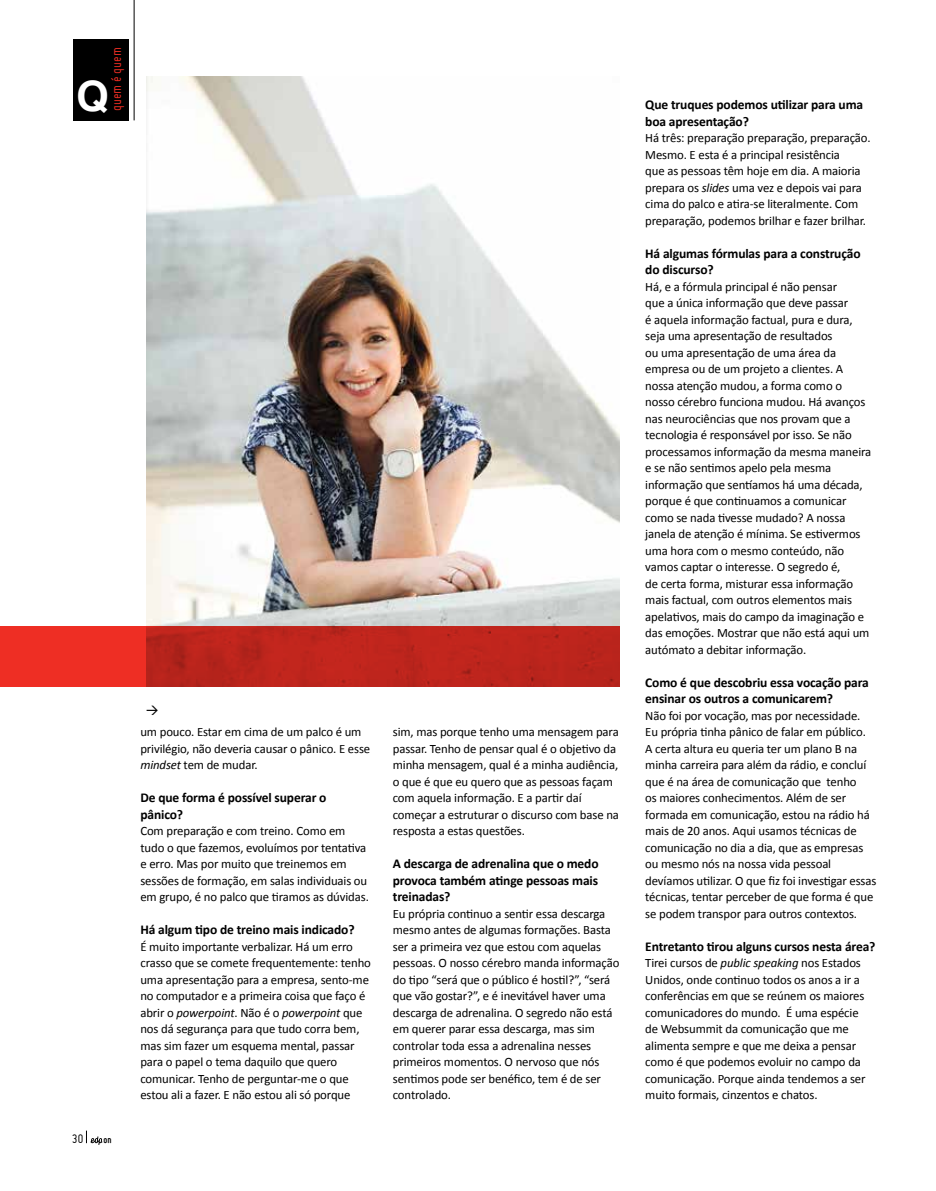
<style>
.page{position:relative;width:936px;height:1191px;background:#fff}
.page>*{position:absolute;margin:0;border:0;box-sizing:border-box;transform-origin:0 0}
.t1{font:700 42px "Helvetica";color:#fff}
.t2{font:15px "Miso";color:#ee2e24}
.t3{font:700 13.5px/16.5px "Calibri";letter-spacing:-.01em;color:#000}
.t4{font:13.5px "Miso";color:#000}
.t5{font:12.75px/16.5px "Calibri";letter-spacing:-.01em;color:#000}
.t6{font:500 12px "DIN";color:#000}
.t7{font:700 10.5px "Miso";color:#000}
.s1{font-style:italic}
</style>
<div class="page">
<img style="left:146px;top:76px;width:473px;height:550px">
<svg style="left:0;top:626px;width:619px;height:61px;background:#c7261e"></svg>
<svg style="left:86px;top:1130px;width:16px;height:15px"></svg>
<div style="left:73px;top:39px;width:56px;height:82px;background:#000"></div>
<hr style="left:134px;top:0;width:1px;height:120px;background:#000">
<p class="t2" style="left:108px;top:111px;width:65px;rotate:-90deg">quem é quem</p>
<h1 class="t1" style="left:76px;top:62px;width:34px">Q</h1>
<p class="t4" style="left:72px;top:1131px;width:13px">30</p>
<p class="t7" style="left:104px;top:1133px;width:10px">on</p>
<p class="t6" style="left:158px;top:719px;width:14px;rotate:-180deg">&lt;</p>
<p class="t5" style="left:140px;top:724px;width:231px">um pouco. Estar em cima de um palco é um privilégio, não deveria causar o pânico. E esse <span class="s1">mindset</span> tem de mudar.</p>
<p class="t3" style="left:140px;top:789px;width:188px">De que forma é possível superar o pânico?</p>
<p class="t5" style="left:140px;top:823px;width:230px">Com preparação e com treino. Como em tudo o que fazemos, evoluímos por tentativa e erro. Mas por muito que treinemos em sessões de formação, em salas individuais ou em grupo, é no palco que tiramos as dúvidas.</p>
<p class="t3" style="left:140px;top:921px;width:216px">Há algum tipo de treino mais indicado?</p>
<p class="t5" style="left:140px;top:938px;width:232px">É muito importante verbalizar. Há um erro crasso que se comete frequentemente: tenho uma apresentação para a empresa, sento-me no computador e a primeira coisa que faço é abrir o <span class="s1">powerpoint</span>. Não é o <span class="s1">powerpoint</span> que nos dá segurança para que tudo corra bem, mas sim fazer um esquema mental, passar para o papel o tema daquilo que quero comunicar. Tenho de perguntar-me o que estou ali a fazer. E não estou ali só porque</p>
<p class="t5" style="left:393px;top:724px;width:228px">sim, mas porque tenho uma mensagem para passar. Tenho de pensar qual é o objetivo da minha mensagem, qual é a minha audiência, o que é que eu quero que as pessoas façam com aquela informação. E a partir daí começar a estruturar o discurso com base na resposta a estas questões.</p>
<p class="t3" style="left:393px;top:855px;width:207px;text-align:justify">A descarga de adrenalina que o medo provoca também atinge pessoas mais treinadas?</p>
<p class="t5" style="left:393px;top:905px;width:228px">Eu própria continuo a sentir essa descarga mesmo antes de algumas formações. Basta ser a primeira vez que estou com aquelas pessoas. O nosso cérebro manda informação do tipo “será que o público é hostil?”, “será que vão gostar?”, e é inevitável haver uma descarga de adrenalina. O segredo não está em querer parar essa descarga, mas sim controlar toda essa a adrenalina nesses primeiros momentos. O nervoso que nós sentimos pode ser benéfico, tem é de ser controlado.</p>
<p class="t3" style="left:645px;top:96px;width:219px">Que truques podemos utilizar para uma boa apresentação?</p>
<p class="t5" style="left:645px;top:130px;width:227px">Há três: preparação preparação, preparação.<br>Mesmo. E esta é a principal resistência<br>que as pessoas têm hoje em dia. A maioria prepara os <span class="s1">slides</span> uma vez e depois vai para cima do palco e atira-se literalmente. Com preparação, podemos brilhar e fazer brilhar.</p>
<p class="t3" style="left:645px;top:245px;width:217px">Há algumas fórmulas para a construção do discurso?</p>
<p class="t5" style="left:645px;top:278px;width:227px">Há, e a fórmula principal é não pensar<br>que a única informação que deve passar<br>é aquela informação factual, pura e dura, seja uma apresentação de resultados<br>ou uma apresentação de uma área da empresa ou de um projeto a clientes. A nossa atenção mudou, a forma como o nosso cérebro funciona mudou. Há avanços nas neurociências que nos provam que a tecnologia é responsável por isso. Se não processamos informação da mesma maneira e se não sentimos apelo pela mesma informação que sentíamos há uma década, porque é que continuamos a comunicar como se nada tivesse mudado? A nossa janela de atenção é mínima. Se estivermos uma hora com o mesmo conteúdo, não vamos captar o interesse. O segredo é,<br>de certa forma, misturar essa informação mais factual, com outros elementos mais apelativos, mais do campo da imaginação e das emoções. Mostrar que não está aqui um autómato a debitar informação.</p>
<p class="t3" style="left:645px;top:674px;width:225px">Como é que descobriu essa vocação para ensinar os outros a comunicarem?</p>
<p class="t5" style="left:645px;top:707px;width:232px">Não foi por vocação, mas por necessidade.<br>Eu própria tinha pânico de falar em público.<br>A certa altura eu queria ter um plano B na minha carreira para além da rádio, e concluí que é na área de comunicação que tenho<br>os maiores conhecimentos. Além de ser formada em comunicação, estou na rádio há mais de 20 anos. Aqui usamos técnicas de comunicação no dia a dia, que as empresas ou mesmo nós na nossa vida pessoal devíamos utilizar. O que fiz foi investigar essas técnicas, tentar perceber de que forma é que se podem transpor para outros contextos.</p>
<p class="t3" style="left:645px;top:938px;width:232px">Entretanto tirou alguns cursos nesta área?</p>
<p class="t5" style="left:645px;top:955px;width:222px">Tirei cursos de <span class="s1">public speaking</span> nos Estados Unidos, onde continuo todos os anos a ir a conferências em que se reúnem os maiores comunicadores do mundo. É uma espécie de Websummit da comunicação que me alimenta sempre e que me deixa a pensar como é que podemos evoluir no campo da comunicação. Porque ainda tendemos a ser muito formais, cinzentos e chatos.</p>
</div>
